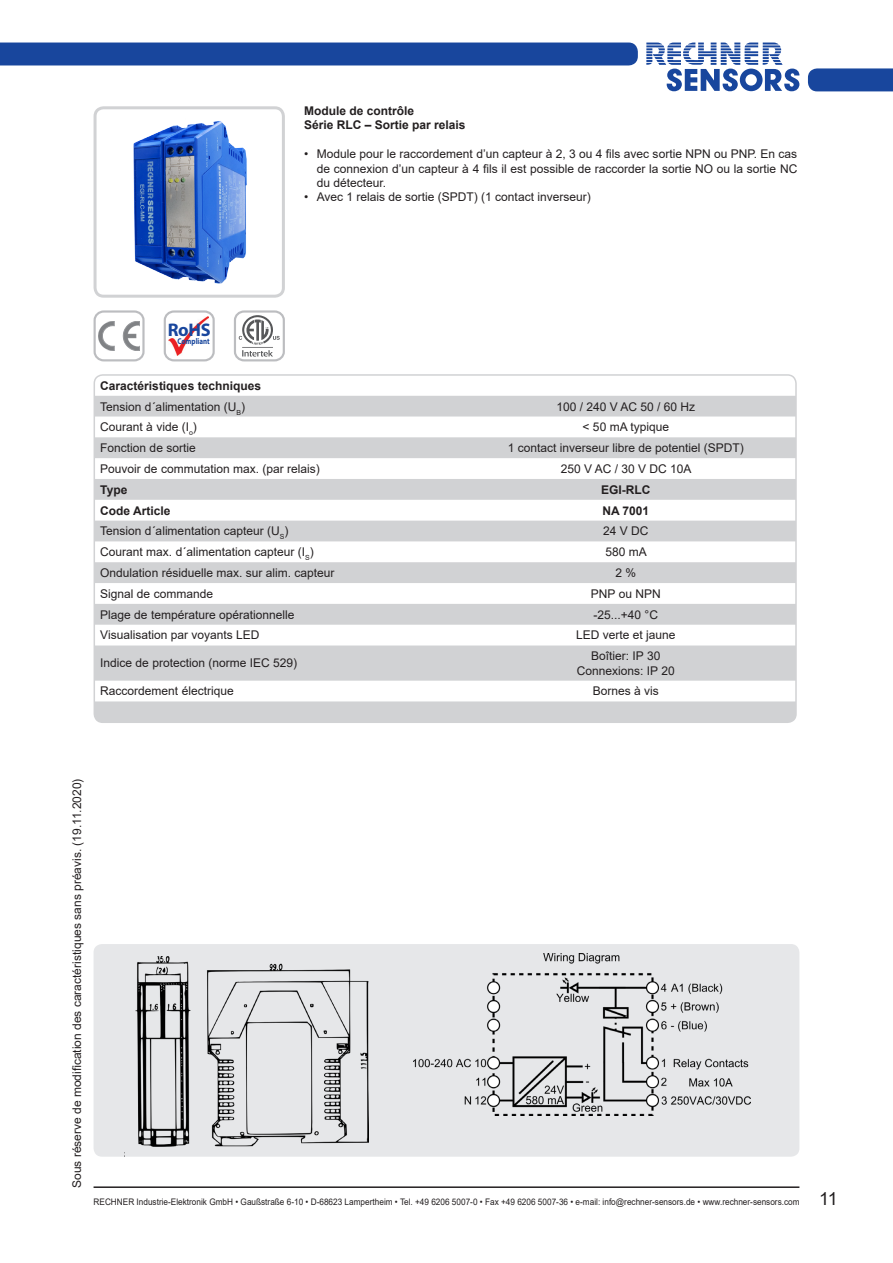
<style>
.page{position:relative;width:893px;height:1263px;background:#fff}
.page>*{position:absolute;margin:0;border:0;box-sizing:border-box;transform-origin:0 0}
.t1{font:700 18.3px "Myriad Pro";color:#18469d}
.Auflistung{font:12px/14.4px "Arial";color:#231f20;text-align:justify}
.Text_neben_Foto{font:700 12px "Arial";color:#231f20}
.t2{font:9px "Arial";color:#231f20;scale:.91 1}
.t3{font:700 8.4px "Myriad Pro";color:#18469d;scale:.82 1}
.s1{font-size:18px}
</style>
<div class="page">
<svg style="left:646px;top:43px;width:153px;height:48px"></svg>
<div style="left:808px;top:68px;width:85px;height:23px;background:#18469d"></div>
<hr style="left:94px;top:1186px;width:705px;height:2px;background:#231f20">
<div style="left:0;top:43px;width:638px;height:22px;background:#18469d"></div>
<div style="left:94px;top:944px;width:705px;height:213px;background:#e6e7e9;border-radius:9px"></div>
<img style="left:413px;top:954px;width:337px;height:161px">
<img style="left:124px;top:957px;width:245px;height:200px">
<img style="left:98px;top:110px;width:183px;height:184px">
<div style="left:94px;top:106px;width:191px;height:192px;border:3px solid #d1d2d4;border-radius:9px"></div>
<div style="left:94px;top:310px;width:51px;height:51px;border:2px solid #bcbdc0;border-radius:9px"></div>
<svg style="left:98px;top:321px;width:42px;height:30px"></svg>
<div style="left:164px;top:310px;width:51px;height:51px;border:2px solid #bcbdc0;border-radius:9px"></div>
<img style="left:168px;top:316px;width:40px;height:40px">
<div style="left:234px;top:310px;width:51px;height:51px;border:2px solid #bcbdc0;border-radius:9px"></div>
<svg style="left:239px;top:315px;width:41px;height:42px"></svg>
<svg style="left:94px;top:396px;width:700px;height:326px;fill:#d1d2d4"></svg>
<div style="left:94px;top:374px;width:703px;height:349px;border:2px solid #d1d2d4;border-radius:9px"></div>
<p class="Text_neben_Foto" style="left:304px;top:102px;width:112px">Module de contrôle</p>
<p class="Text_neben_Foto" style="left:304px;top:117px;width:163px">Série RLC – Sortie par relais</p>
<p class="Auflistung" style="left:317px;top:147px;width:482px;text-indent:-13px">• Module pour le raccordement d’un capteur à 2, 3 ou 4 fils avec sortie NPN ou PNP. En cas de connexion d’un capteur à 4 fils il est possible de raccorder la sortie NO ou la sortie NC du détecteur.</p>
<p class="Auflistung" style="left:304px;top:190px;width:288px">• Avec 1 relais de sortie (SPDT) (1 contact inverseur)</p>
<p class="t1" style="left:168px;top:318px;width:44px">RoHS</p>
<p class="t3" style="left:178px;top:335px;width:41px">Compliant</p>
<p class="Text_neben_Foto" style="left:100px;top:377px;width:162px">Caractéristiques techniques</p>
<p class="Auflistung" style="left:100px;top:399px;width:146px">Tension d´alimentation (U<sub>B</sub>)</p>
<p class="Auflistung" style="left:556px;top:399px;width:140px">100 / 240 V AC 50 / 60 Hz</p>
<p class="Auflistung" style="left:100px;top:420px;width:98px">Courant à vide (I<sub>o</sub>)</p>
<p class="Auflistung" style="left:583px;top:420px;width:88px">&lt; 50 mA typique</p>
<p class="Auflistung" style="left:100px;top:441px;width:97px">Fonction de sortie</p>
<p class="Auflistung" style="left:508px;top:441px;width:238px">1 contact inverseur libre de potentiel (SPDT)</p>
<p class="Auflistung" style="left:100px;top:461px;width:221px">Pouvoir de commutation max. (par relais)</p>
<p class="Auflistung" style="left:561px;top:461px;width:132px">250 V AC / 30 V DC 10A</p>
<p class="Text_neben_Foto" style="left:100px;top:481px;width:29px">Type</p>
<p class="Text_neben_Foto" style="left:601px;top:481px;width:51px">EGI-RLC</p>
<p class="Text_neben_Foto" style="left:100px;top:502px;width:72px">Code Article</p>
<p class="Text_neben_Foto" style="left:602px;top:502px;width:48px">NA 7001</p>
<p class="Auflistung" style="left:100px;top:524px;width:190px">Tension d´alimentation capteur (U<sub>S</sub>)</p>
<p class="Auflistung" style="left:603px;top:524px;width:47px">24 V DC</p>
<p class="Auflistung" style="left:100px;top:545px;width:215px">Courant max. d´alimentation capteur (I<sub>S</sub>)</p>
<p class="Auflistung" style="left:605px;top:545px;width:43px">580 mA</p>
<p class="Auflistung" style="left:100px;top:565px;width:236px">Ondulation résiduelle max. sur alim. capteur</p>
<p class="Auflistung" style="left:615px;top:565px;width:22px">2 %</p>
<p class="Auflistung" style="left:100px;top:586px;width:114px">Signal de commande</p>
<p class="Auflistung" style="left:591px;top:586px;width:71px">PNP ou NPN</p>
<p class="Auflistung" style="left:100px;top:607px;width:196px">Plage de température opérationnelle</p>
<p class="Auflistung" style="left:594px;top:607px;width:66px">-25...+40 °C</p>
<p class="Auflistung" style="left:100px;top:628px;width:161px">Visualisation par voyants LED</p>
<p class="Auflistung" style="left:576px;top:628px;width:101px">LED verte et jaune</p>
<p class="Auflistung" style="left:100px;top:656px;width:198px">Indice de protection (norme IEC 529)</p>
<p class="Auflistung" style="left:591px;top:649px;width:71px">Boîtier: IP 30</p>
<p class="Auflistung" style="left:577px;top:663px;width:99px">Connexions: IP 20</p>
<p class="Auflistung" style="left:100px;top:684px;width:135px">Raccordement électrique</p>
<p class="Auflistung" style="left:593px;top:684px;width:68px">Bornes à vis</p>
<p class="Auflistung" style="left:70px;top:1188px;width:411px;rotate:-90deg">Sous réserve de modification des caractéristiques sans préavis. (19.11.2020)</p>
<p class="t2" style="left:94px;top:1195px;width:819px">RECHNER Industrie-Elektronik GmbH • Gaußstraße 6-10 • D-68623 Lampertheim • Tel. +49 6206 5007-0 • Fax +49 6206 5007-36 • e-mail: info@rechner-sensors.de • www.rechner-sensors.com <span class="s1">11</span></p>
</div>
